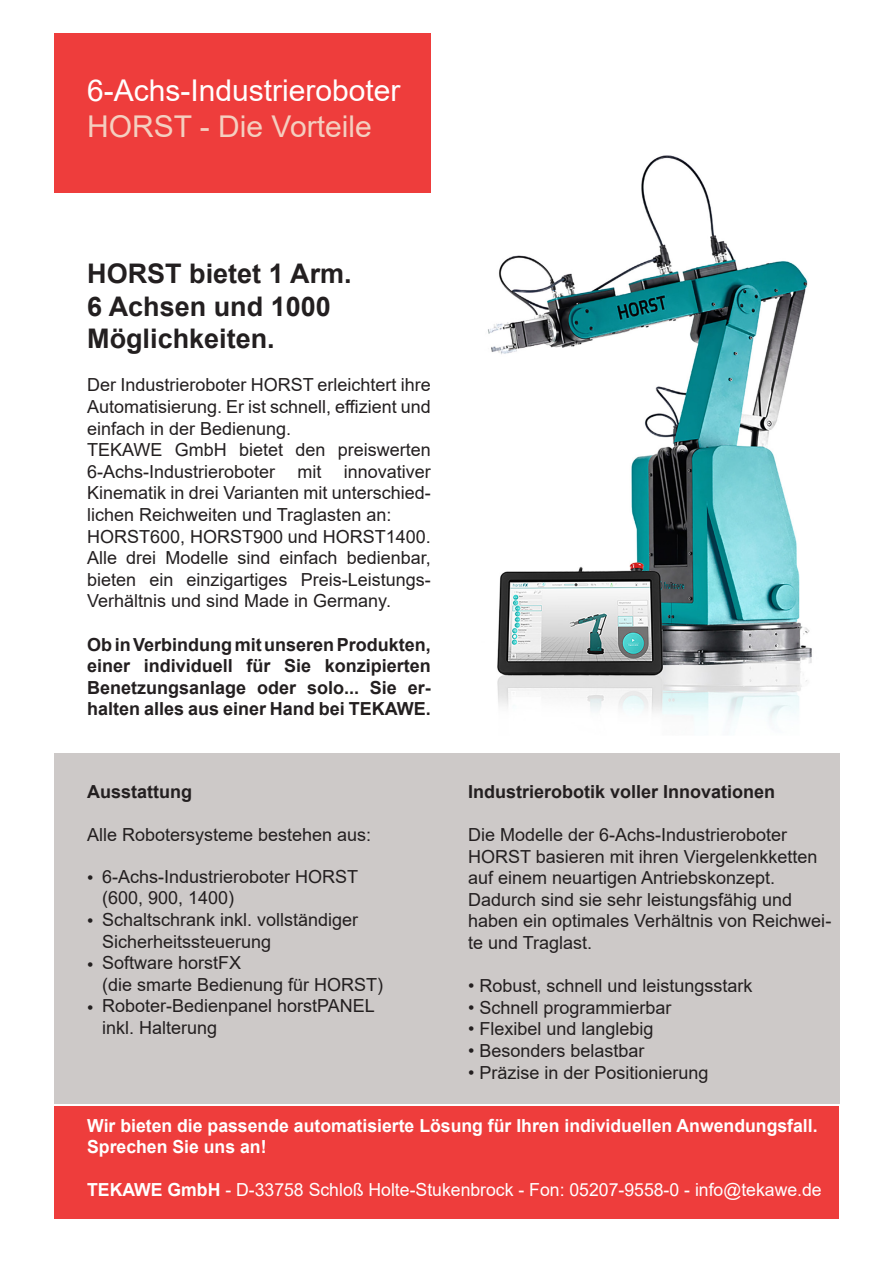
<style>
.page{position:relative;width:893px;height:1263px;background:#fff}
.page>*{position:absolute;margin:0;border:0;box-sizing:border-box;transform-origin:0 0}
.t1{font:30px "Arial";color:#fff}
.t2{font:30px "Arial";color:#f4cfc0}
.t3{font:700 27px "Arial";color:#231f20}
.t4{font:18px/21.6px "Arial";color:#231f20;text-align:justify}
.t5{font:700 18px/21.6px "Arial";color:#231f20;text-align:justify}
.t6{font:700 18px "Arial";color:#fff}
.t7{font:18px "Arial";color:#fff}
.s1{font-weight:700}
</style>
<div class="page">
<div style="left:54px;top:753px;width:786px;height:350px;background:#cdc9c8"></div>
<img style="left:488px;top:155px;width:324px;height:566px">
<div style="left:55px;top:33px;width:376px;height:160px;background:#ee3d3c"></div>
<div style="left:54px;top:1106px;width:785px;height:112px;background:#ee3d3c"></div>
<p class="t1" style="left:87px;top:69px;width:315px">6-Achs-Industrieroboter</p>
<p class="t2" style="left:87px;top:105px;width:286px">HORST - Die Vorteile</p>
<p class="t3" style="left:87px;top:255px;width:266px">HORST bietet 1 Arm.</p>
<p class="t3" style="left:87px;top:287px;width:245px">6 Achsen und 1000</p>
<p class="t3" style="left:87px;top:320px;width:189px">Möglichkeiten.</p>
<p class="t4" style="left:87px;top:374px;width:345px">Der Industrieroboter HORST erleichtert ihre Automatisierung. Er ist schnell, effizient und einfach in der Bedienung.</p>
<p class="t4" style="left:87px;top:439px;width:345px">TEKAWE GmbH bietet den preiswerten 6-Achs-Industrieroboter mit innovativer Kinematik in drei Varianten mit unterschied&shy;lichen Reichweiten und Traglasten an:</p>
<p class="t4" style="left:87px;top:525px;width:345px">HORST600, HORST900 und HORST1400.</p>
<p class="t4" style="left:87px;top:547px;width:345px">Alle drei Modelle sind einfach bedienbar, bieten ein einzigartiges Preis-Leistungs-Verhältnis und sind Made in Germany.</p>
<p class="t5" style="left:87px;top:634px;width:345px">Ob in Verbindung mit unseren Produkten, einer individuell für Sie konzipierten Benetzungsanlage oder solo... Sie er&shy;halten alles aus einer Hand bei TEKAWE.</p>
<p class="t5" style="left:87px;top:781px;width:106px">Ausstattung</p>
<p class="t4" style="left:87px;top:824px;width:286px">Alle Robotersysteme bestehen aus:</p>
<p class="t4" style="left:87px;top:867px;width:8px">•</p>
<p class="t4" style="left:87px;top:910px;width:8px">•</p>
<p class="t4" style="left:87px;top:953px;width:8px">•</p>
<p class="t4" style="left:87px;top:996px;width:8px">•</p>
<p class="t4" style="left:102px;top:865px;width:258px">6-Achs-Industrieroboter HORST</p>
<p class="t4" style="left:102px;top:887px;width:134px">(600, 900, 1400)</p>
<p class="t4" style="left:102px;top:909px;width:258px">Schaltschrank inkl. vollständiger</p>
<p class="t4" style="left:102px;top:930px;width:171px">Sicherheitssteuerung</p>
<p class="t4" style="left:102px;top:952px;width:141px">Software horstFX</p>
<p class="t4" style="left:102px;top:973px;width:283px">(die smarte Bedienung für HORST)</p>
<p class="t4" style="left:102px;top:995px;width:274px">Roboter-Bedienpanel horstPANEL</p>
<p class="t4" style="left:102px;top:1017px;width:117px">inkl. Halterung</p>
<p class="t5" style="left:468px;top:781px;width:309px">Industrierobotik voller Innovationen</p>
<p class="t4" style="left:468px;top:824px;width:321px">Die Modelle der 6-Achs-Industrieroboter</p>
<p class="t4" style="left:468px;top:845px;width:351px">HORST basieren mit ihren Viergelenkketten</p>
<p class="t4" style="left:468px;top:867px;width:309px">auf einem neuartigen Antriebskonzept.</p>
<p class="t4" style="left:468px;top:888px;width:326px">Dadurch sind sie sehr leistungsfähig und</p>
<p class="t4" style="left:468px;top:910px;width:365px">haben ein optimales Verhältnis von Reichwei&shy;te und Traglast.</p>
<p class="t4" style="left:468px;top:975px;width:286px">• Robust, schnell und leistungsstark</p>
<p class="t4" style="left:468px;top:996px;width:205px">• Schnell programmierbar</p>
<p class="t4" style="left:468px;top:1018px;width:187px">• Flexibel und langlebig</p>
<p class="t4" style="left:468px;top:1040px;width:178px">• Besonders belastbar</p>
<p class="t4" style="left:468px;top:1061px;width:242px">• Präzise in der Positionierung</p>
<p class="t6" style="left:87px;top:1112px;width:732px">Wir bieten die passende automatisierte Lösung für Ihren individuellen Anwendungsfall.</p>
<p class="t6" style="left:87px;top:1134px;width:181px">Sprechen Sie uns an!</p>
<p class="t7" style="left:87px;top:1177px;width:736px"><span class="s1">TEKAWE GmbH</span> - D-33758 Schloß Holte-Stukenbrock - Fon: 05207-9558-0 - info@tekawe.de</p>
</div>
